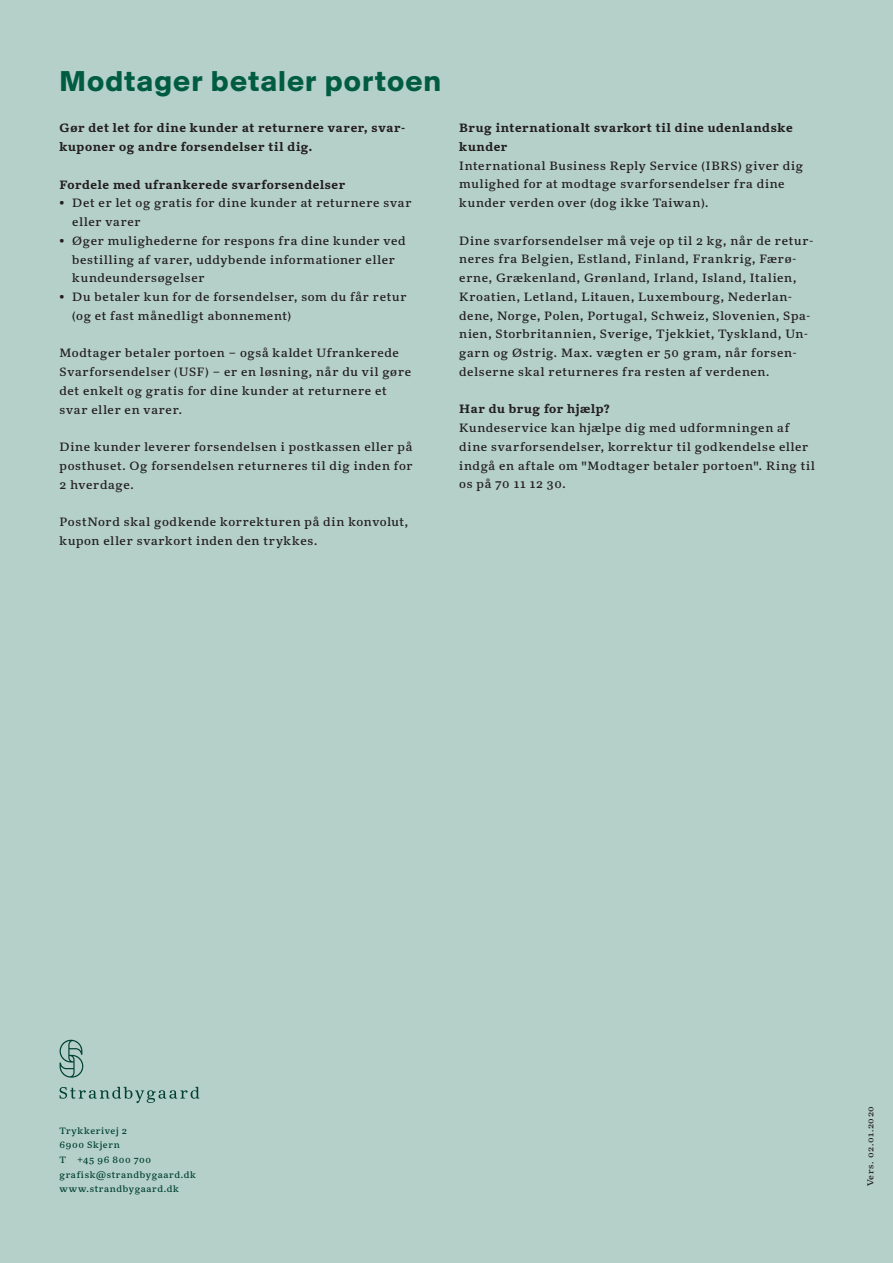
<style>
.page{position:relative;width:893px;height:1263px;background:#b5d0c8}
.page>*{position:absolute;margin:0;border:0;box-sizing:border-box;transform-origin:0 0}
.t1{font:700 30px "Suisse BP Intl";letter-spacing:.035em;color:#005c40}
.t2{font:12px/18.8px "Kunstuff";letter-spacing:.06em;color:#231f20}
.t3{font:700 12px/18.8px "Kunstuff";letter-spacing:.055em;color:#231f20}
.t4{font:9.15px/14.5px "Kunstuff";letter-spacing:.07em;color:#004132}
.t5{font:8.55px "Kunstuff";letter-spacing:.06em;color:#231f20;scale:1.05 1}
</style>
<div class="page">
<svg style="left:60px;top:1087px;width:139px;height:16px"></svg>
<svg style="left:60px;top:1040px;width:23px;height:37px"></svg>
<h1 class="t1" style="left:60px;top:63px;width:383px">Modtager betaler portoen</h1>
<p class="t3" style="left:60px;top:119px;width:347px">Gør det let for dine kunder at returnere varer, svar&shy;kuponer og andre forsendelser til dig.</p>
<p class="t3" style="left:60px;top:175px;width:287px">Fordele med ufrankerede svarforsendelser</p>
<p class="t2" style="left:72px;top:194px;width:341px;text-indent:-13px">• Det er let og gratis for dine kunder at returnere svar eller varer</p>
<p class="t2" style="left:72px;top:231px;width:335px;text-indent:-13px">• Øger mulighederne for respons fra dine kunder ved bestilling af varer, uddybende informationer eller kundeundersøgelser</p>
<p class="t2" style="left:72px;top:288px;width:336px;text-indent:-13px">• Du betaler kun for de forsendelser, som du får retur (og et fast månedligt abonnement)</p>
<p class="t2" style="left:60px;top:344px;width:353px">Modtager betaler portoen – også kaldet Ufrankerede Svarforsendelser (USF) – er en løsning, når du vil gøre det enkelt og gratis for dine kunder at returnere et svar eller en varer.</p>
<p class="t2" style="left:60px;top:438px;width:354px;text-align:justify">Dine kunder leverer forsendelsen i postkassen eller på posthuset. Og forsendelsen returneres til dig inden for 2 hverdage.</p>
<p class="t2" style="left:60px;top:513px;width:350px">PostNord skal godkende korrekturen på din konvolut, kupon eller svarkort inden den trykkes.</p>
<p class="t3" style="left:459px;top:119px;width:335px">Brug internationalt svarkort til dine udenlandske kunder</p>
<p class="t2" style="left:459px;top:156px;width:345px">International Business Reply Service (IBRS) giver dig mulighed for at modtage svarforsendelser fra dine kunder verden over (dog ikke Taiwan).</p>
<p class="t2" style="left:459px;top:231px;width:356px">Dine svarforsendelser må veje op til 2 kg, når de retur&shy;neres fra Belgien, Estland, Finland, Frankrig, Færø&shy;erne, Grækenland, Grønland, Irland, Island, Italien, Kroatien, Letland, Litauen, Luxembourg, Nederlan&shy;dene, Norge, Polen, Portugal, Schweiz, Slovenien, Spa&shy;nien, Storbritannien, Sverige, Tjekkiet, Tyskland, Un&shy;garn og Østrig. Max. vægten er 50 gram, når forsen&shy;delserne skal returneres fra resten af verdenen.</p>
<p class="t3" style="left:459px;top:400px;width:152px">Har du brug for hjælp?</p>
<p class="t2" style="left:459px;top:419px;width:357px">Kundeservice kan hjælpe dig med udformningen af dine svarforsendelser, korrektur til godkendelse eller indgå en aftale om "Modtager betaler portoen". Ring til os på 70 11 12 30.</p>
<p class="t4" style="left:60px;top:1123px;width:69px">Trykkerivej 2<br>6900 Skjern<br>T</p>
<p class="t4" style="left:60px;top:1152px;width:138px;text-indent:18px">+45 96 800 700 grafisk@strandbygaard.dk www.strandbygaard.dk</p>
<p class="t5" style="left:865px;top:1186px;width:78px;rotate:-90deg">Vers. 02.01.2020</p>
</div>
